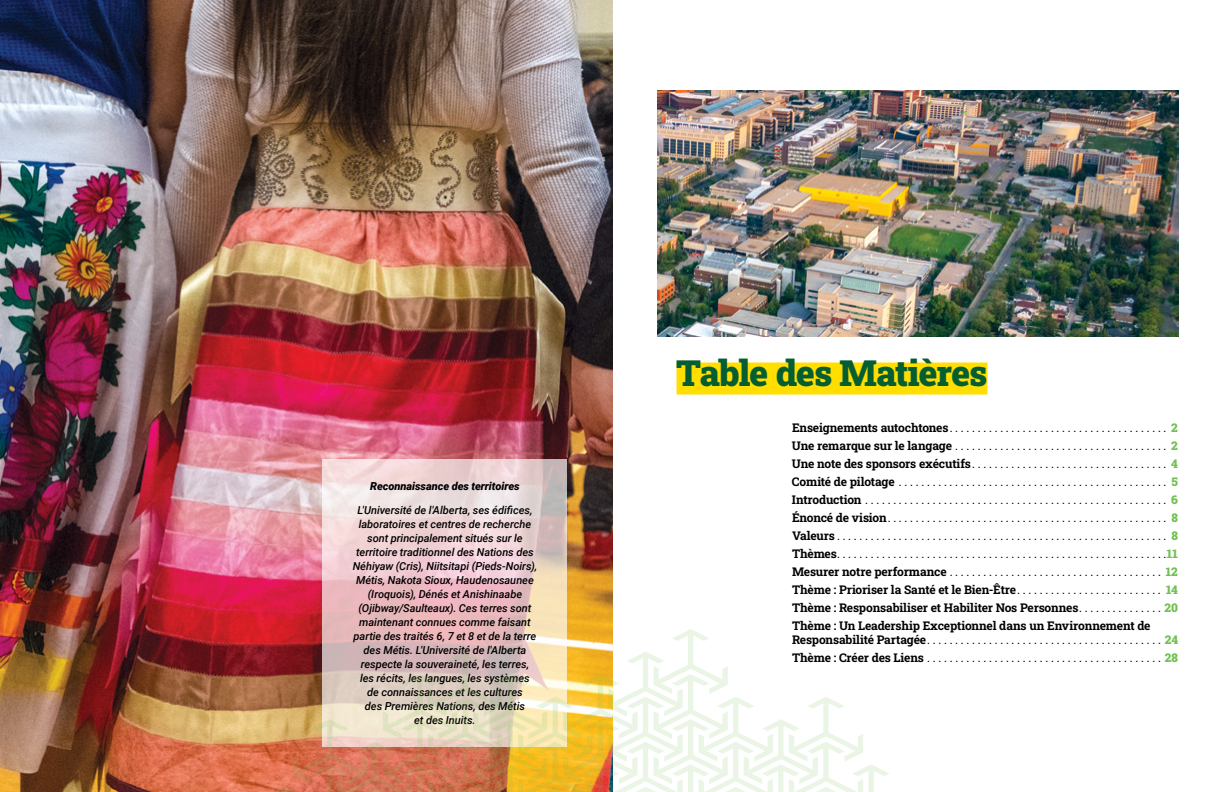
<style>
.page{position:relative;width:1224px;height:792px;background:#fff}
.page>*{position:absolute;margin:0;border:0;box-sizing:border-box;transform-origin:0 0}
.t1{font:900 36px "Roboto Slab";letter-spacing:-.03em;color:#055d32}
.t2{font:12px/18px "Roboto Slab";color:#000;text-align:justify}
.t3{font:italic 500 11px/14px "Roboto";letter-spacing:-.005em;color:#000;text-align:center}
.t4{font:italic 900 11px "Roboto";letter-spacing:-.005em;color:#000}
.s1{font-weight:700}
.s2{font-weight:900;color:#73c054}
</style>
<div class="page">
<img style="left:657px;top:90px;width:522px;height:246px">
<img style="left:0;top:0;width:612px;height:792px">
<div style="left:677px;top:363px;width:310px;height:32px;background:#ffde00"></div>
<svg style="left:323px;top:459px;width:244px;height:170px;background:#eccece"></svg>
<svg style="left:248px;top:629px;width:641px;height:163px"></svg>
<p class="t4" style="left:370px;top:478px;width:151px">Reconnaissance des territoires</p>
<p class="t3" style="left:353px;top:503px;width:186px">L'Université de l'Alberta, ses édifices, laboratoires et centres de recherche sont principalement situés sur le territoire traditionnel des Nations des Néhiyaw (Cris), Niitsitapi (Pieds-Noirs), Métis, Nakota Sioux, Haudenosaunee (Iroquois), Dénés et Anishinaabe (Ojibway/Saulteaux). Ces terres sont maintenant connues comme faisant partie des traités 6, 7 et 8 et de la terre des Métis. L'Université de l'Alberta respecte la souveraineté, les terres, les récits, les langues, les systèmes<br>de connaissances et les cultures<br>des Premières Nations, des Métis<br>et des Inuits.</p>
<h1 class="t1" style="left:677px;top:348px;width:312px">Table des Matières</h1>
<p class="t2" style="left:792px;top:418px;width:388px"><span class="s1">Enseignements autochtones</span> . . . . . . . . . . . . . . . . . . . . . . . . . . . . . . . . . . . . . . . <span class="s2">2<br></span><span class="s1">Une remarque sur le langage</span> . . . . . . . . . . . . . . . . . . . . . . . . . . . . . . . . . . . . . . <span class="s2">2<br></span><span class="s1">Une note des sponsors exécutifs</span> . . . . . . . . . . . . . . . . . . . . . . . . . . . . . . . . . . . <span class="s2">4<br></span><span class="s1">Comité de pilotage</span> . . . . . . . . . . . . . . . . . . . . . . . . . . . . . . . . . . . . . . . . . . . . . . . . <span class="s2">5<br></span><span class="s1">Introduction</span> . . . . . . . . . . . . . . . . . . . . . . . . . . . . . . . . . . . . . . . . . . . . . . . . . . . . . . <span class="s2">6<br></span><span class="s1">Énoncé de vision</span> . . . . . . . . . . . . . . . . . . . . . . . . . . . . . . . . . . . . . . . . . . . . . . . . . . <span class="s2">8<br></span><span class="s1">Valeurs</span> . . . . . . . . . . . . . . . . . . . . . . . . . . . . . . . . . . . . . . . . . . . . . . . . . . . . . . . . . . . <span class="s2">8<br></span><span class="s1">Thèmes</span> . . . . . . . . . . . . . . . . . . . . . . . . . . . . . . . . . . . . . . . . . . . . . . . . . . . . . . . . . . <span class="s2">11<br></span><span class="s1">Mesurer notre performance</span> . . . . . . . . . . . . . . . . . . . . . . . . . . . . . . . . . . . . . . <span class="s2">12<br></span><span class="s1">Thème : Prioriser la Santé et le Bien-Être</span> . . . . . . . . . . . . . . . . . . . . . . . . . . <span class="s2">14<br></span><span class="s1">Thème : Responsabiliser et Habiliter Nos Personnes</span> . . . . . . . . . . . . . . . <span class="s2">20<br></span><span class="s1">Thème : Un Leadership Exceptionnel dans un Environnement de</span></p>
<p class="t2" style="left:792px;top:630px;width:388px"><span class="s1">Responsabilité Partagée</span> . . . . . . . . . . . . . . . . . . . . . . . . . . . . . . . . . . . . . . . . . . <span class="s2">24<br></span><span class="s1">Thème : Créer des Liens</span> . . . . . . . . . . . . . . . . . . . . . . . . . . . . . . . . . . . . . . . . . . <span class="s2">28</span></p>
</div>
